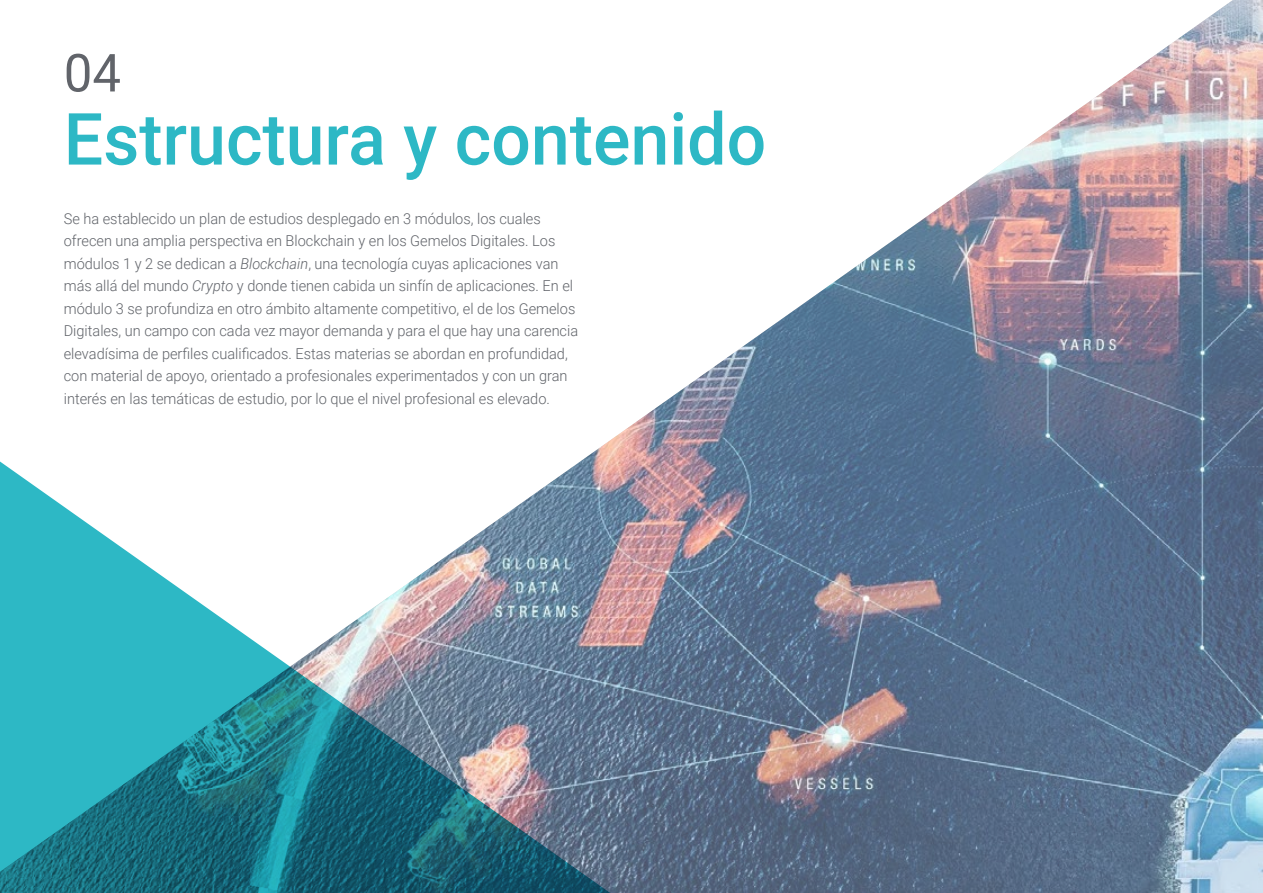
<style>
.page{position:relative;width:1263px;height:893px;background:#fff}
.page>*{position:absolute;margin:0;border:0;box-sizing:border-box;transform-origin:0 0}
.t1{font:500 72px "Roboto";color:#2db8c5}
.t2{font:52.5px "Roboto";color:#61646a}
.t3{font:300 15px/22.5px "Roboto";color:#61646a}
.s1{font-style:italic}
</style>
<div class="page">
<img style="left:602px;top:0;width:661px;height:893px">
<svg style="left:0;top:446px;width:640px;height:447px"></svg>
<h2 class="t2" style="left:64px;top:36px;width:59px">04</h2>
<h1 class="t1" style="left:64px;top:89px;width:704px">Estructura y contenido</h1>
<p class="t3" style="left:64px;top:207px;width:516px">Se ha establecido un plan de estudios desplegado en 3 módulos, los cuales ofrecen una amplia perspectiva en Blockchain y en los Gemelos Digitales. Los módulos 1 y 2 se dedican a <span class="s1">Blockchain</span>, una tecnología cuyas aplicaciones van más allá del mundo <span class="s1">Crypto</span> y donde tienen cabida un sinfín de aplicaciones. En el módulo 3 se profundiza en otro ámbito altamente competitivo, el de los Gemelos Digitales, un campo con cada vez mayor demanda y para el que hay una carencia elevadísima de perfiles cualificados. Estas materias se abordan en profundidad, con material de apoyo, orientado a profesionales experimentados y con un gran interés en las temáticas de estudio, por lo que el nivel profesional es elevado.</p>
</div>
